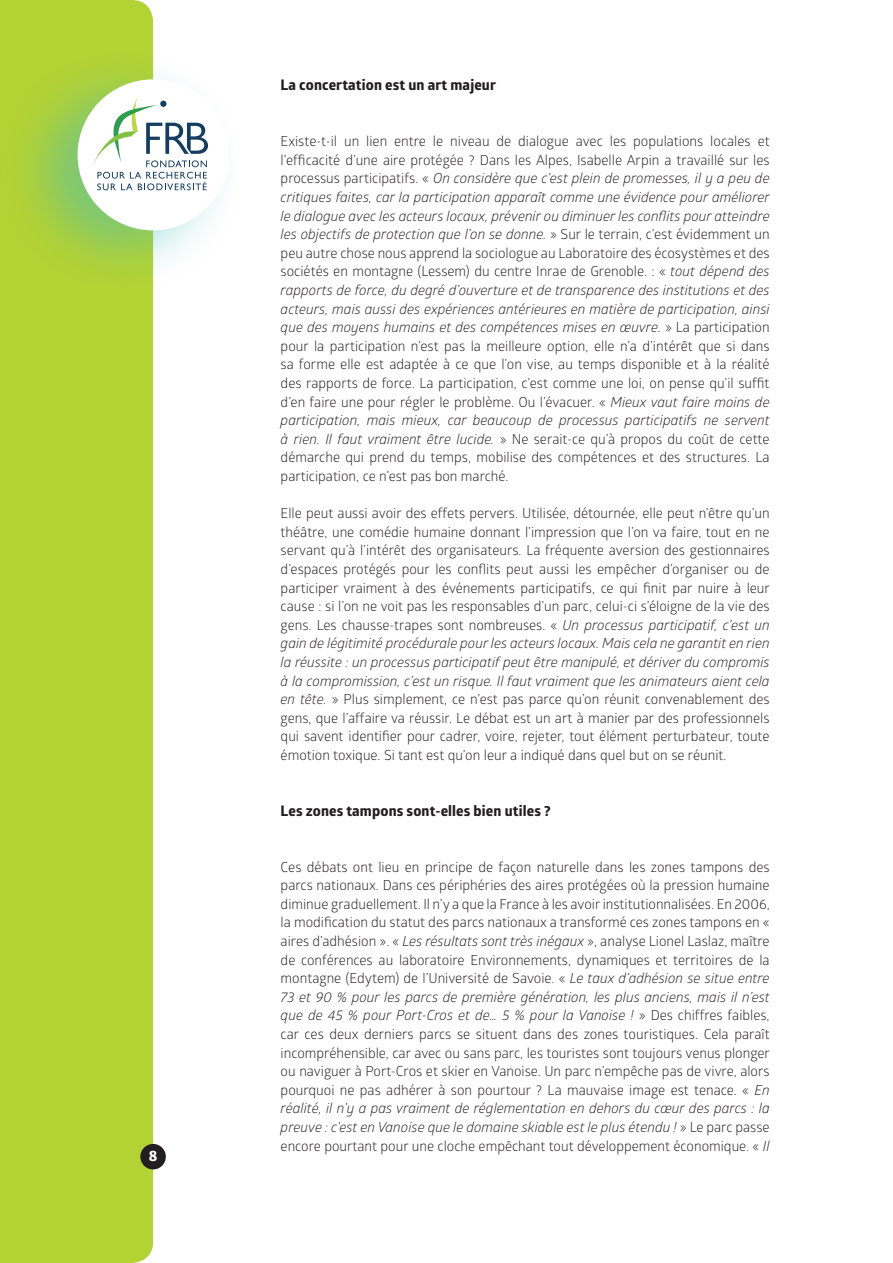
<style>
.page{position:relative;width:893px;height:1263px;background:#fff}
.page>*{position:absolute;margin:0;border:0;box-sizing:border-box;transform-origin:0 0}
.t1{font:700 14.85px "Globerx";color:#fff}
.sous-titre1{font:700 14.7px "Globerx";letter-spacing:.01em;color:#231f20}
.texte_courant___saut{font:13.8px/18.6px "Glober";color:#231f20;text-align:justify}
.s1{font-style:italic}
</style>
<div class="page">
<div style="left:0;top:0;width:153px;height:1263px;background:#b3d234"></div>
<div style="left:1px;top:48px;width:243px;height:244px;background:#44bdbb;opacity:.5"></div>
<div style="left:78px;top:79px;width:151px;height:151px;background:#fff;border-radius:50%"></div>
<svg style="left:91px;top:96px;width:117px;height:94px"></svg>
<div style="left:140px;top:1144px;width:26px;height:25px;background:#231f20;border-radius:50%"></div>
<p class="t1" style="left:149px;top:1145px;width:10px">8</p>
<p class="sous-titre1" style="left:281px;top:74px;width:217px">La concertation est un art majeur</p>
<p class="texte_courant___saut" style="left:281px;top:131px;width:491px">Existe-t-il un lien entre le niveau de dialogue avec les populations locales et l’efficacité d’une aire protégée ? Dans les Alpes, Isabelle Arpin a travaillé sur les processus participatifs. « <span class="s1">On considère que c’est plein de promesses, il y a peu de critiques faites, car la participation apparaît comme une évidence pour améliorer le dialogue avec les acteurs locaux, prévenir ou diminuer les conflits pour atteindre les objectifs de protection que l’on se donne.</span> » Sur le terrain, c’est évidemment un peu autre chose nous apprend la sociologue au Laboratoire des écosystèmes et des sociétés en montagne (Lessem) du centre Inrae de Grenoble. : « <span class="s1">tout dépend des rapports de force, du degré d’ouverture et de transparence des institutions et des acteurs, mais aussi des expériences antérieures en matière de participation, ainsi que des moyens humains et des compétences mises en œuvre.</span> » La participation pour la participation n’est pas la meilleure option, elle n’a d’intérêt que si dans sa forme elle est adaptée à ce que l’on vise, au temps disponible et à la réalité des rapports de force. La participation, c’est comme une loi, on pense qu’il suffit d’en faire une pour régler le problème. Ou l’évacuer. « <span class="s1">Mieux vaut faire moins de participation, mais mieux, car beaucoup de processus participatifs ne servent à rien. Il faut vraiment être lucide.</span> » Ne serait-ce qu’à propos du coût de cette démarche qui prend du temps, mobilise des compétences et des structures. La participation, ce n’est pas bon marché.</p>
<p class="texte_courant___saut" style="left:281px;top:503px;width:491px">Elle peut aussi avoir des effets pervers. Utilisée, détournée, elle peut n’être qu’un théâtre, une comédie humaine donnant l’impression que l’on va faire, tout en ne servant qu’à l’intérêt des organisateurs. La fréquente aversion des gestionnaires d’espaces protégés pour les conflits peut aussi les empêcher d’organiser ou de participer vraiment à des événements participatifs, ce qui finit par nuire à leur cause : si l’on ne voit pas les responsables d’un parc, celui-ci s’éloigne de la vie des gens. Les chausse-trapes sont nombreuses. « <span class="s1">Un processus participatif, c’est un gain de légitimité procédurale pour les acteurs locaux. Mais cela ne garantit en rien la réussite : un processus participatif peut être manipulé, et dériver du compromis à la compromission, c’est un risque. Il faut vraiment que les animateurs aient cela en tête.</span> » Plus simplement, ce n’est pas parce qu’on réunit convenablement des gens, que l’affaire va réussir. Le débat est un art à manier par des professionnels qui savent identifier pour cadrer, voire, rejeter, tout élément perturbateur, toute émotion toxique. Si tant est qu’on leur a indiqué dans quel but on se réunit.</p>
<p class="sous-titre1" style="left:281px;top:800px;width:271px">Les zones tampons sont-elles bien utiles ?</p>
<p class="texte_courant___saut" style="left:281px;top:857px;width:491px">Ces débats ont lieu en principe de façon naturelle dans les zones tampons des parcs nationaux. Dans ces périphéries des aires protégées où la pression humaine diminue graduellement. Il n’y a que la France à les avoir institutionnalisées. En 2006, la modification du statut des parcs nationaux a transformé ces zones tampons en « aires d’adhésion ». « <span class="s1">Les résultats sont très inégaux</span> », analyse Lionel Laslaz, maître de conférences au laboratoire Environnements, dynamiques et territoires de la montagne (Edytem) de l’Université de Savoie. « <span class="s1">Le taux d’adhésion se situe entre 73 et 90 % pour les parcs de première génération, les plus anciens, mais il n’est que de 45 % pour Port-Cros et de… 5 % pour la Vanoise !</span> » Des chiffres faibles, car ces deux derniers parcs se situent dans des zones touristiques. Cela paraît incompréhensible, car avec ou sans parc, les touristes sont toujours venus plonger ou naviguer à Port-Cros et skier en Vanoise. Un parc n’empêche pas de vivre, alors pourquoi ne pas adhérer à son pourtour ? La mauvaise image est tenace. « <span class="s1">En réalité, il n’y a pas vraiment de réglementation en dehors du cœur des parcs : la preuve : c’est en Vanoise que le domaine skiable est le plus étendu !</span> » Le parc passe encore pourtant pour une cloche empêchant tout développement économique. « <span class="s1">Il</span></p>
</div>
